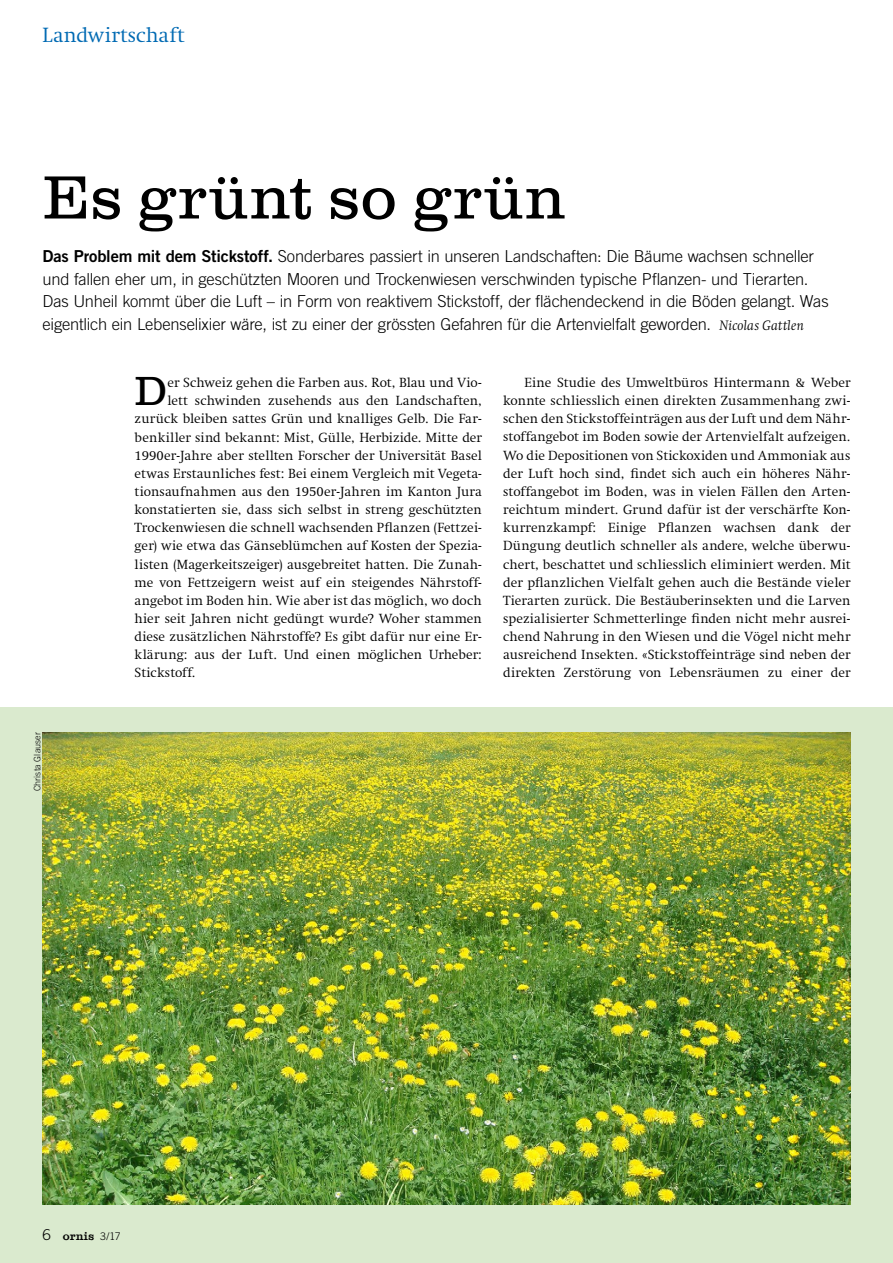
<style>
.page{position:relative;width:893px;height:1263px;background:#fff}
.page>*{position:absolute;margin:0;border:0;box-sizing:border-box;transform-origin:0 0}
.t1{font:300 63px "Clarendon Com";letter-spacing:.01em;color:#000}
.t2{font:300 41.7px "Clarendon Com";color:#000}
.t3{font:300 21px "Swift LT Std";letter-spacing:.01em;color:#006ab3}
.t4{font:300 16.5px/22.5px "Trade Gothic LT Std";letter-spacing:-.015em;color:#000}
.t5{font:300 13.5px/18.1px "Swift LT Std";letter-spacing:.01em;color:#000;text-align:justify}
.t6{font:500 12px "Clarendon Com";letter-spacing:.02em;color:#000}
.t7{font:300 9px "Trade Gothic LT Std";letter-spacing:.01em;color:#000}
.s1{font-family:"Trade Gothic LT Std Bd 2";font-weight:400}
.s2{font-family:"Swift LT Std";font-style:italic;font-size:13.8px}
.s3{font-family:"Trade Gothic LT Std";font-weight:300;font-size:15px}
.s4{font-family:"Trade Gothic LT Std";font-weight:300;font-size:10.5px}
</style>
<div class="page">
<div style="left:0;top:707px;width:893px;height:556px;background:#daeace"></div>
<img style="left:43px;top:732px;width:807px;height:472px">
<h3 class="t3" style="left:43px;top:24px;width:143px">Landwirtschaft</h3>
<h1 class="t1" style="left:43px;top:161px;width:525px">Es grünt so grün</h1>
<p class="t4" style="left:43px;top:245px;width:788px"><span class="s1">Das Problem mit dem Stickstoff.</span> Sonderbares passiert in unseren Landschaften: Die Bäume wachsen schneller und fallen eher um, in geschützten Mooren und Trockenwiesen verschwinden typische Pflanzen- und Tierarten.<br>Das Unheil kommt über die Luft – in Form von reaktivem Stickstoff, der flächendeckend in die Böden gelangt. Was eigentlich ein Lebenselixier wäre, ist zu einer der grössten Gefahren für die Artenvielfalt geworden. <span class="s2">Nicolas Gattlen</span></p>
<p class="t7" style="left:32px;top:791px;width:61px;rotate:-90deg">Christa Glauser</p>
<h2 class="t2" style="left:135px;top:367px;width:34px">D</h2>
<p class="t5" style="left:168px;top:374px;width:316px">er Schweiz gehen die Farben aus. Rot, Blau und Vio-</p>
<p class="t5" style="left:168px;top:392px;width:316px">lett schwinden zusehends aus den Landschaften,</p>
<p class="t5" style="left:135px;top:410px;width:349px">zurück bleiben sattes Grün und knalliges Gelb. Die Far-</p>
<p class="t5" style="left:135px;top:428px;width:349px">benkiller sind bekannt: Mist, Gülle, Herbizide. Mitte der</p>
<p class="t5" style="left:135px;top:446px;width:349px">1990er-Jahre aber stellten Forscher der Universität Basel</p>
<p class="t5" style="left:135px;top:464px;width:349px">etwas Erstaunliches fest: Bei einem Vergleich mit Vegeta-</p>
<p class="t5" style="left:135px;top:483px;width:349px">tionsaufnahmen aus den 1950er-Jahren im Kanton Jura</p>
<p class="t5" style="left:135px;top:501px;width:349px">konstatierten sie, dass sich selbst in streng geschützten</p>
<p class="t5" style="left:135px;top:519px;width:349px">Trockenwiesen die schnell wachsenden Pflanzen (Fettzei-</p>
<p class="t5" style="left:135px;top:537px;width:349px">ger) wie etwa das Gänseblümchen auf Kosten der Spezia-</p>
<p class="t5" style="left:135px;top:555px;width:349px">listen (Magerkeitszeiger) ausgebreitet hatten. Die Zunah-</p>
<p class="t5" style="left:135px;top:573px;width:349px">me von Fettzeigern weist auf ein steigendes Nährstoff-</p>
<p class="t5" style="left:135px;top:591px;width:349px">angebot im Boden hin. Wie aber ist das möglich, wo doch</p>
<p class="t5" style="left:135px;top:610px;width:349px">hier seit Jahren nicht gedüngt wurde? Woher stammen</p>
<p class="t5" style="left:135px;top:628px;width:349px">diese zusätzlichen Nährstoffe? Es gibt dafür nur eine Er-</p>
<p class="t5" style="left:135px;top:646px;width:349px">klärung: aus der Luft. Und einen möglichen Urheber:</p>
<p class="t5" style="left:135px;top:664px;width:62px">Stickstoff.</p>
<p class="t5" style="left:503px;top:374px;width:349px;text-indent:21px">Eine Studie des Umweltbüros Hintermann &amp; Weber konnte schliesslich einen direkten Zusammenhang zwi&shy;schen den Stickstoffeinträgen aus der Luft und dem Nähr&shy;stoffangebot im Boden sowie der Artenvielfalt aufzeigen.<br>Wo die Depositionen von Stickoxiden und Ammoniak aus der Luft hoch sind, findet sich auch ein höheres Nähr&shy;stoffangebot im Boden, was in vielen Fällen den Arten&shy;reichtum mindert. Grund dafür ist der verschärfte Kon&shy;kurrenzkampf: Einige Pflanzen wachsen dank der Düngung deutlich schneller als andere, welche überwu&shy;chert, beschattet und schliesslich eliminiert werden. Mit der pflanzlichen Vielfalt gehen auch die Bestände vieler Tierarten zurück. Die Bestäuberinsekten und die Larven spezialisierter Schmetterlinge finden nicht mehr ausrei&shy;chend Nahrung in den Wiesen und die Vögel nicht mehr ausreichend Insekten. «Stickstoffeinträge sind neben der direkten Zerstörung von Lebensräumen zu einer der</p>
<p class="t6" style="left:43px;top:1229px;width:80px"><span class="s3">6</span> ornis <span class="s4">3/17</span></p>
</div>
